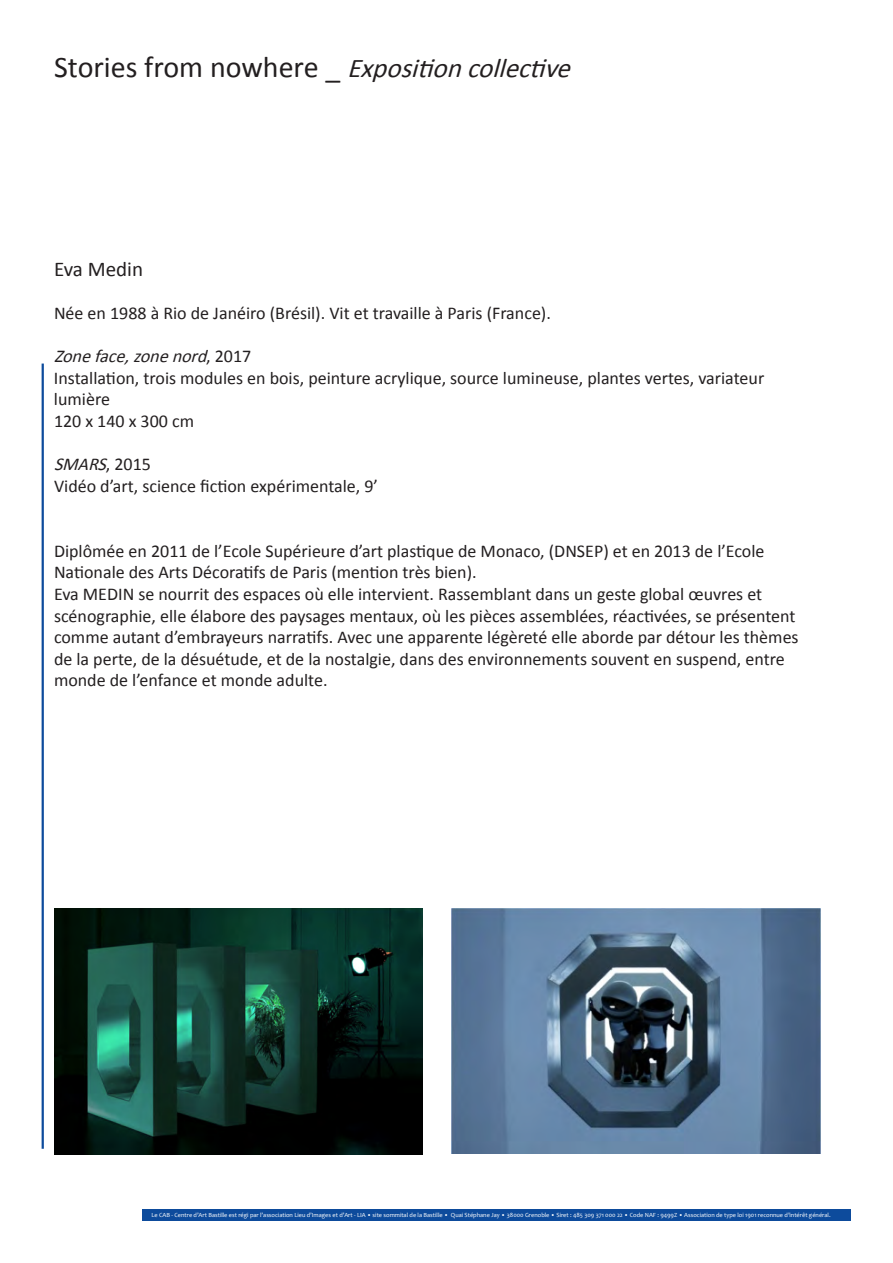
<style>
.page{position:relative;width:893px;height:1263px;background:#fff}
.page>*{position:absolute;margin:0;border:0;box-sizing:border-box;transform-origin:0 0}
.t1{font:italic 27px "Calibri";color:#231f20}
.t2{font:21px "Calibri";color:#231f20}
.t3{font:18px/21.6px "Calibri";color:#231f20}
.t4{font:italic 18px "Calibri";color:#231f20}
.t5{font:6.3px "Candara";color:#fff}
.s1{font-style:normal;font-size:30px}
.s2{font-style:normal}
.s3{font-style:italic}
</style>
<div class="page">
<hr style="left:42px;top:364px;width:2px;height:785px;background:#0d4b9c">
<div style="left:142px;top:1209px;width:709px;height:12px;background:#0d4b9c"></div>
<img style="left:452px;top:909px;width:369px;height:244px">
<img style="left:54px;top:908px;width:369px;height:246px">
<p class="t1" style="left:54px;top:51px;width:525px"><span class="s1">S t o r i e s f r o m n o w h e r e _</span> Expositioncollective</p>
<p class="t2" style="left:54px;top:256px;width:91px">Eva Medin</p>
<p class="t3" style="left:54px;top:301px;width:498px">Née en 1988 à Rio de Janéiro (Brésil). Vit et travaille à Paris (France).</p>
<p class="t4" style="left:54px;top:345px;width:199px">Zoneface,zonenord<span class="s2">, 2 0 1 7</span></p>
<p class="t3" style="left:54px;top:366px;width:712px">Installation, trois modules en bois, peinture acrylique, source lumineuse, plantes vertes, variateur lumière</p>
<p class="t3" style="left:54px;top:409px;width:142px">120 x 140 x 300 cm</p>
<p class="t3" style="left:54px;top:453px;width:326px"><span class="s3">SMARS</span>, 2 0 1 5<br>Vidéo d’art, science fiction expérimentale, 9’</p>
<p class="t3" style="left:54px;top:539px;width:712px">Diplômée en 2011 de l’Ecole Supérieure d’art plastique de Monaco, (DNSEP) et en 2013 de l’Ecole<br>Nationale des Arts Décoratifs de Paris (mention très bien).</p>
<p class="t3" style="left:54px;top:582px;width:746px">Eva MEDIN se nourrit des espaces où elle intervient. Rassemblant dans un geste global œuvres et scénographie, elle élabore des paysages mentaux, où les pièces assemblées, réactivées, se présentent comme autant d’embrayeurs narratifs. Avec une apparente légèreté elle aborde par détour les thèmes de la perte, de la désuétude, et de la nostalgie, dans des environnements souvent en suspend, entre monde de l’enfance et monde adulte.</p>
<p class="t5" style="left:151px;top:1211px;width:681px">Le CAB - Centre d’Art Bastille est régi par l’association Lieu d’Images et d’Art - LIA • site sommital de la Bastille • Quai Stéphane Jay • 38000 Grenoble • Siret : 485 309 371 000 22 • Code NAF : 9499Z • Association de type loi 1901 reconnue d’intérêt général.</p>
</div>
